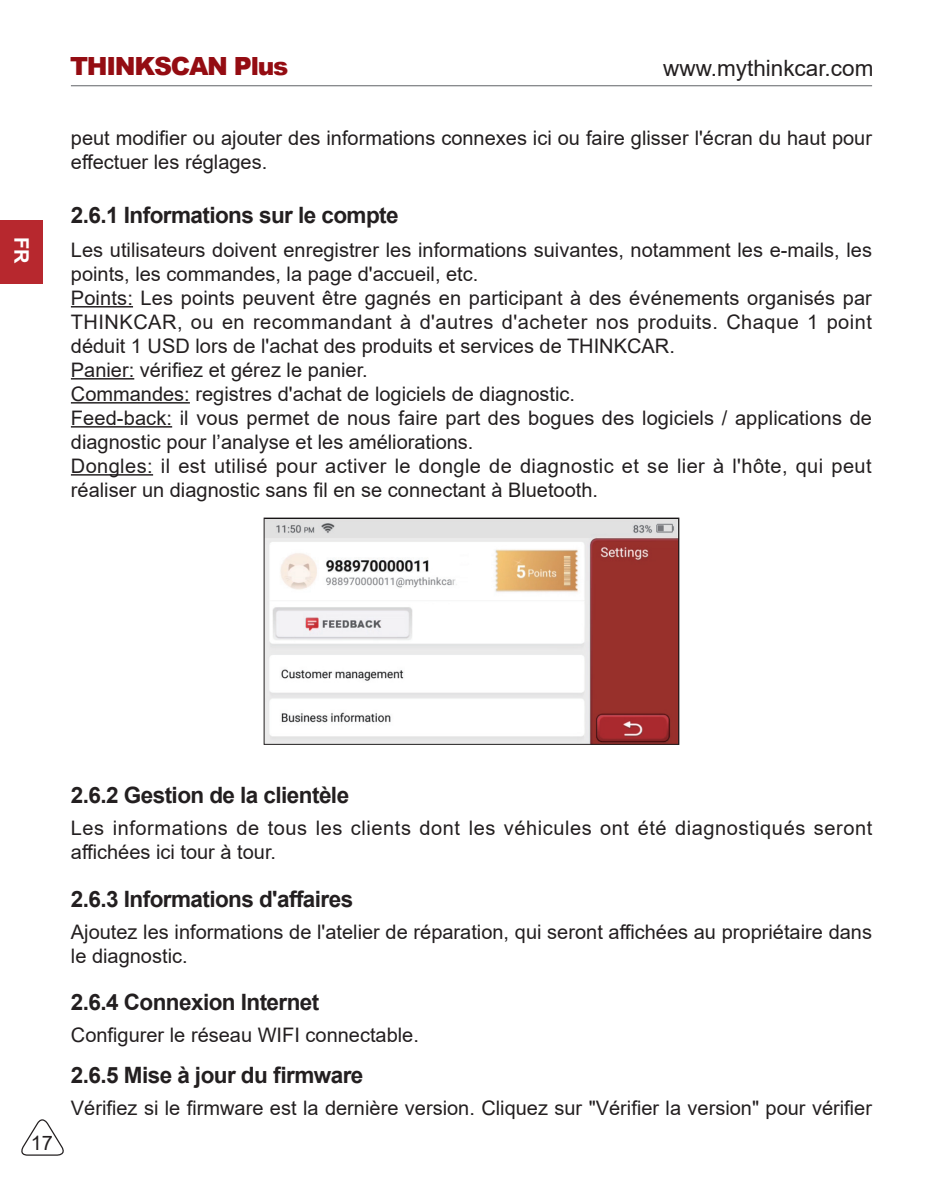
<style>
.page{position:relative;width:943px;height:1177px;background:#fff}
.page>*{position:absolute;margin:0;border:0;box-sizing:border-box;transform-origin:0 0}
.t1{font:900 25px "Arial";letter-spacing:-.05em;color:#940c12}
.t2{font:700 22.5px "Arial";letter-spacing:-.025em;color:#231f20}
.t3{font:22.5px "Arial";color:#231f20}
.t4{font:20px/24px "Arial";color:#231f20}
.t5{font:20px/24px "Arial";letter-spacing:.03em;color:#231f20}
.t6{font:700 20px "Arial";color:#fff}
</style>
<div class="page">
<div style="left:0;top:220px;width:43px;height:63px;background:#b7282e"></div>
<svg style="left:21px;top:1119px;width:43px;height:37px"></svg>
<hr style="left:71px;top:85px;width:801px;height:1px;background:#808285">
<hr style="left:71px;top:306px;width:62px;height:1px;background:#231f20">
<hr style="left:71px;top:378px;width:63px;height:1px;background:#231f20">
<hr style="left:71px;top:402px;width:119px;height:1px;background:#231f20">
<hr style="left:71px;top:426px;width:101px;height:1px;background:#231f20">
<hr style="left:71px;top:474px;width:82px;height:1px;background:#231f20">
<img style="left:266px;top:520px;width:411px;height:222px">
<div style="left:264px;top:518px;width:415px;height:226px;border:1px solid #231f20"></div>
<p class="t6" style="left:36px;top:237px;width:27px;rotate:90deg">FR</p>
<p class="t1" style="left:70px;top:48px;width:220px">THINKSCAN Plus</p>
<p class="t3" style="left:663px;top:53px;width:212px">www.mythinkcar.com</p>
<p class="t4" style="left:71px;top:126px;width:802px">peut modifier ou ajouter des informations connexes ici ou faire glisser l'écran du haut pour effectuer les réglages.</p>
<p class="t2" style="left:71px;top:199px;width:329px">2.6.1 Informations sur le compte</p>
<p class="t4" style="left:71px;top:237px;width:802px">Les utilisateurs doivent enregistrer les informations suivantes, notamment les e-mails, les points, les commandes, la page d'accueil, etc.<br>Points: Les points peuvent être gagnés en participant à des événements organisés par THINKCAR, ou en recommandant à d'autres d'acheter nos produits. Chaque 1 point déduit 1 USD lors de l'achat des produits et services de THINKCAR.<br>Panier: vérifiez et gérez le panier.<br>Commandes: registres d'achat de logiciels de diagnostic.<br>Feed-back: il vous permet de nous faire part des bogues des logiciels / applications de diagnostic pour l’analyse et les améliorations.<br>Dongles: il est utilisé pour activer le dongle de diagnostic et se lier à l'hôte, qui peut réaliser un diagnostic sans fil en se connectant à Bluetooth.</p>
<p class="t4" style="left:31px;top:1130px;width:24px">17</p>
<p class="t2" style="left:71px;top:779px;width:280px">2.6.2 Gestion de la clientèle</p>
<p class="t5" style="left:71px;top:816px;width:802px">Les informations de tous les clients dont les véhicules ont été diagnostiqués seront affichées ici tour à tour.</p>
<p class="t2" style="left:71px;top:883px;width:284px">2.6.3 Informations d'affaires</p>
<p class="t4" style="left:71px;top:919px;width:802px">Ajoutez les informations de l'atelier de réparation, qui seront affichées au propriétaire dans le diagnostic.</p>
<p class="t2" style="left:71px;top:986px;width:250px">2.6.4 Connexion Internet</p>
<p class="t4" style="left:71px;top:1023px;width:349px">Configurer le réseau WIFI connectable.</p>
<p class="t2" style="left:71px;top:1058px;width:294px">2.6.5 Mise à jour du firmware</p>
<p class="t4" style="left:71px;top:1095px;width:802px">Vérifiez si le firmware est la dernière version. Cliquez sur "Vérifier la version" pour vérifier</p>
</div>
